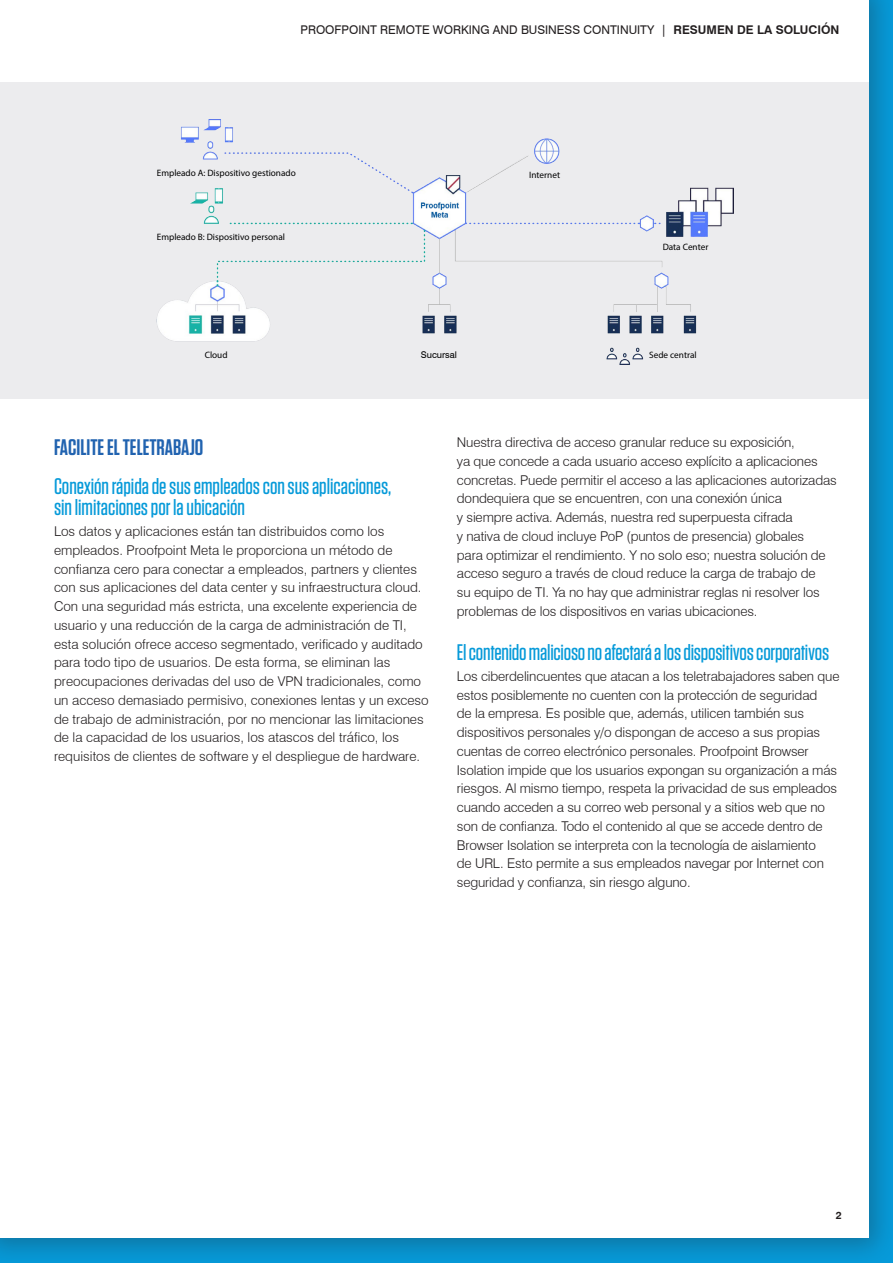
<style>
.page{position:relative;width:893px;height:1263px;background:#fff}
.page>*{position:absolute;margin:0;border:0;box-sizing:border-box;transform-origin:0 0}
.t1{font:500 22.5px/21px "Tungsten";color:#069ad9}
.t2{font:600 22.5px "Tungsten";color:#2163b0}
.t3{font:300 13.5px/18.8px "Swiss 721 BT";letter-spacing:-.01em;color:#231f20}
.t4{font:12px "Swiss 721 BT";color:#231f20}
.t5{font:700 10.5px "Swiss 721 BT";color:#231f20}
.t6{font:9.3px "Myriad Pro";color:#000}
.t7{font:9.3px "Swiss 721 BT";color:#000}
.s1{font-weight:700}
</style>
<div class="page">
<div style="left:0;top:0;width:893px;height:1263px;background:#231f20;opacity:.3"></div>
<div style="left:0;top:0;width:868px;height:1237px;background:#fff"></div>
<div style="left:0;top:82px;width:868px;height:317px;background:#ececee"></div>
<img style="left:157px;top:119px;width:577px;height:245px">
<p class="t4" style="left:300px;top:22px;width:540px">PROOFPOINT REMOTE WORKING AND BUSINESS CONTINUITY | <span class="s1">RESUMEN DE LA SOLUCIÓN</span></p>
<p class="t6" style="left:157px;top:167px;width:141px">Empleado A: Dispositivo gestionado</p>
<p class="t6" style="left:157px;top:232px;width:130px">Empleado B: Dispositivo personal</p>
<p class="t6" style="left:529px;top:170px;width:32px">Internet</p>
<p class="t6" style="left:663px;top:242px;width:47px">Data Center</p>
<p class="t6" style="left:205px;top:349px;width:24px">Cloud</p>
<p class="t7" style="left:421px;top:349px;width:38px">Sucursal</p>
<p class="t6" style="left:649px;top:349px;width:49px">Sede central</p>
<h1 class="t2" style="left:54px;top:435px;width:151px">FACILITE EL TELETRABAJO</h1>
<h1 class="t1" style="left:54px;top:476px;width:339px">Conexión rápida de sus empleados con sus aplicaciones, sin limitaciones por la ubicación</h1>
<p class="t3" style="left:54px;top:522px;width:376px">Los datos y aplicaciones están tan distribuidos como los empleados. Proofpoint Meta le proporciona un método de confianza cero para conectar a empleados, partners y clientes con sus aplicaciones del data center y su infraestructura cloud.<br>Con una seguridad más estricta, una excelente experiencia de usuario y una reducción de la carga de administración de TI, esta solución ofrece acceso segmentado, verificado y auditado para todo tipo de usuarios. De esta forma, se eliminan las preocupaciones derivadas del uso de VPN tradicionales, como un acceso demasiado permisivo, conexiones lentas y un exceso de trabajo de administración, por no mencionar las limitaciones de la capacidad de los usuarios, los atascos del tráfico, los requisitos de clientes de software y el despliegue de hardware.</p>
<p class="t3" style="left:457px;top:433px;width:381px">Nuestra directiva de acceso granular reduce su exposición,<br>ya que concede a cada usuario acceso explícito a aplicaciones concretas. Puede permitir el acceso a las aplicaciones autorizadas dondequiera que se encuentren, con una conexión única<br>y siempre activa. Además, nuestra red superpuesta cifrada<br>y nativa de cloud incluye PoP (puntos de presencia) globales<br>para optimizar el rendimiento. Y no solo eso; nuestra solución de acceso seguro a través de cloud reduce la carga de trabajo de<br>su equipo de TI. Ya no hay que administrar reglas ni resolver los problemas de los dispositivos en varias ubicaciones.</p>
<h1 class="t1" style="left:457px;top:642px;width:374px">El contenido malicioso no afectará a los dispositivos corporativos</h1>
<p class="t3" style="left:457px;top:666px;width:384px">Los ciberdelincuentes que atacan a los teletrabajadores saben que estos posiblemente no cuenten con la protección de seguridad<br>de la empresa. Es posible que, además, utilicen también sus dispositivos personales y/o dispongan de acceso a sus propias cuentas de correo electrónico personales. Proofpoint Browser Isolation impide que los usuarios expongan su organización a más riesgos. Al mismo tiempo, respeta la privacidad de sus empleados cuando acceden a su correo web personal y a sitios web que no son de confianza. Todo el contenido al que se accede dentro de Browser Isolation se interpreta con la tecnología de aislamiento<br>de URL. Esto permite a sus empleados navegar por Internet con seguridad y confianza, sin riesgo alguno.</p>
<p class="t5" style="left:836px;top:1208px;width:7px">2</p>
</div>
